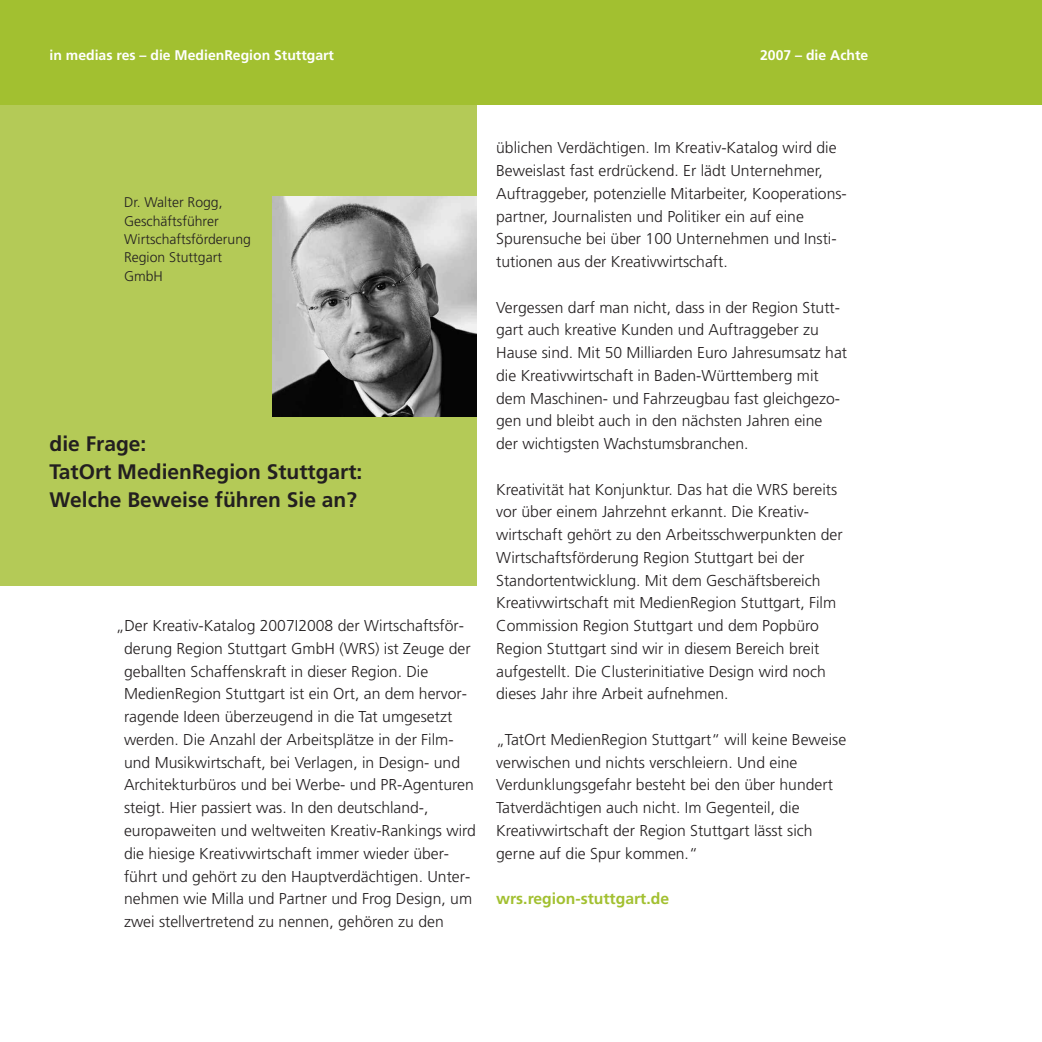
<style>
.page{position:relative;width:1042px;height:1042px;background:#fff}
.page>*{position:absolute;margin:0;border:0;box-sizing:border-box;transform-origin:0 0}
.t1{font:700 21px/28px "Frutiger";color:#231f20}
.t2{font:300 15.75px/22.8px "Frutiger";color:#231f20}
.t3{font:700 15.75px "Frutiger";color:#a2c030}
.t4{font:300 14px/18.4px "Frutiger";color:#231f20}
.t5{font:700 14px "Frutiger";color:#fff}
.s1{color:#fff}
</style>
<div class="page">
<div style="left:0;top:105px;width:476px;height:481px;background:#b4ca57"></div>
<img style="left:273px;top:197px;width:203px;height:220px">
<div style="left:0;top:0;width:1042px;height:105px;background:#a2c030"></div>
<p class="t5" style="left:50px;top:50px;width:286px">in medias res – die MedienRegion Stuttgart</p>
<p class="t5" style="left:760px;top:50px;width:110px">2007 – die Achte</p>
<p class="t4" style="left:124px;top:194px;width:128px">Dr. Walter Rogg,<br>Geschäftsführer<br>Wirtschaftsförderung<br>Region Stuttgart<br>GmbH</p>
<h1 class="t1" style="left:50px;top:432px;width:314px">die Frage:<br>TatOrt MedienRegion Stuttgart:<br>Welche Beweise führen Sie an?</h1>
<p class="t2" style="left:124px;top:615px;width:353px;text-indent:-8px">„<span class="s1">i</span>Der Kreativ-Katalog 2007I2008 der Wirtschaftsför&shy;derung Region Stuttgart GmbH (WRS) ist Zeuge der geballten Schaffenskraft in dieser Region. Die MedienRegion Stuttgart ist ein Ort, an dem hervor&shy;ragende Ideen überzeugend in die Tat umgesetzt werden. Die Anzahl der Arbeitsplätze in der Film&shy;und Musikwirtschaft, bei Verlagen, in Design- und Architekturbüros und bei Werbe- und PR-Agenturen steigt. Hier passiert was. In den deutschland-, europaweiten und weltweiten Kreativ-Rankings wird die hiesige Kreativwirtschaft immer wieder über&shy;führt und gehört zu den Hauptverdächtigen. Unter&shy;nehmen wie Milla und Partner und Frog Design, um zwei stellvertretend zu nennen, gehören zu den</p>
<p class="t2" style="left:496px;top:138px;width:352px">üblichen Verdächtigen. Im Kreativ-Katalog wird die Beweislast fast erdrückend. Er lädt Unternehmer, Auftraggeber, potenzielle Mitarbeiter, Kooperations&shy;partner, Journalisten und Politiker ein auf eine Spurensuche bei über 100 Unternehmen und Insti&shy;tutionen aus der Kreativwirtschaft.</p>
<p class="t2" style="left:496px;top:297px;width:352px">Vergessen darf man nicht, dass in der Region Stutt&shy;gart auch kreative Kunden und Auftraggeber zu Hause sind. Mit 50 Milliarden Euro Jahresumsatz hat die Kreativwirtschaft in Baden-Württemberg mit dem Maschinen- und Fahrzeugbau fast gleichgezo&shy;gen und bleibt auch in den nächsten Jahren eine der wichtigsten Wachstumsbranchen.</p>
<p class="t2" style="left:496px;top:479px;width:348px">Kreativität hat Konjunktur. Das hat die WRS bereits vor über einem Jahrzehnt erkannt. Die Kreativ&shy;wirtschaft gehört zu den Arbeitsschwerpunkten der Wirtschaftsförderung Region Stuttgart bei der Standortentwicklung. Mit dem Geschäftsbereich Kreativwirtschaft mit MedienRegion Stuttgart, Film Commission Region Stuttgart und dem Popbüro Region Stuttgart sind wir in diesem Bereich breit aufgestellt. Die Clusterinitiative Design wird noch dieses Jahr ihre Arbeit aufnehmen.</p>
<p class="t2" style="left:496px;top:729px;width:351px">„TatOrt MedienRegion Stuttgart“ will keine Beweise verwischen und nichts verschleiern. Und eine Verdunklungsgefahr besteht bei den über hundert Tatverdächtigen auch nicht. Im Gegenteil, die Kreativwirtschaft der Region Stuttgart lässt sich gerne auf die Spur kommen.“</p>
<p class="t3" style="left:496px;top:892px;width:174px">wrs.region-stuttgart.de</p>
</div>
